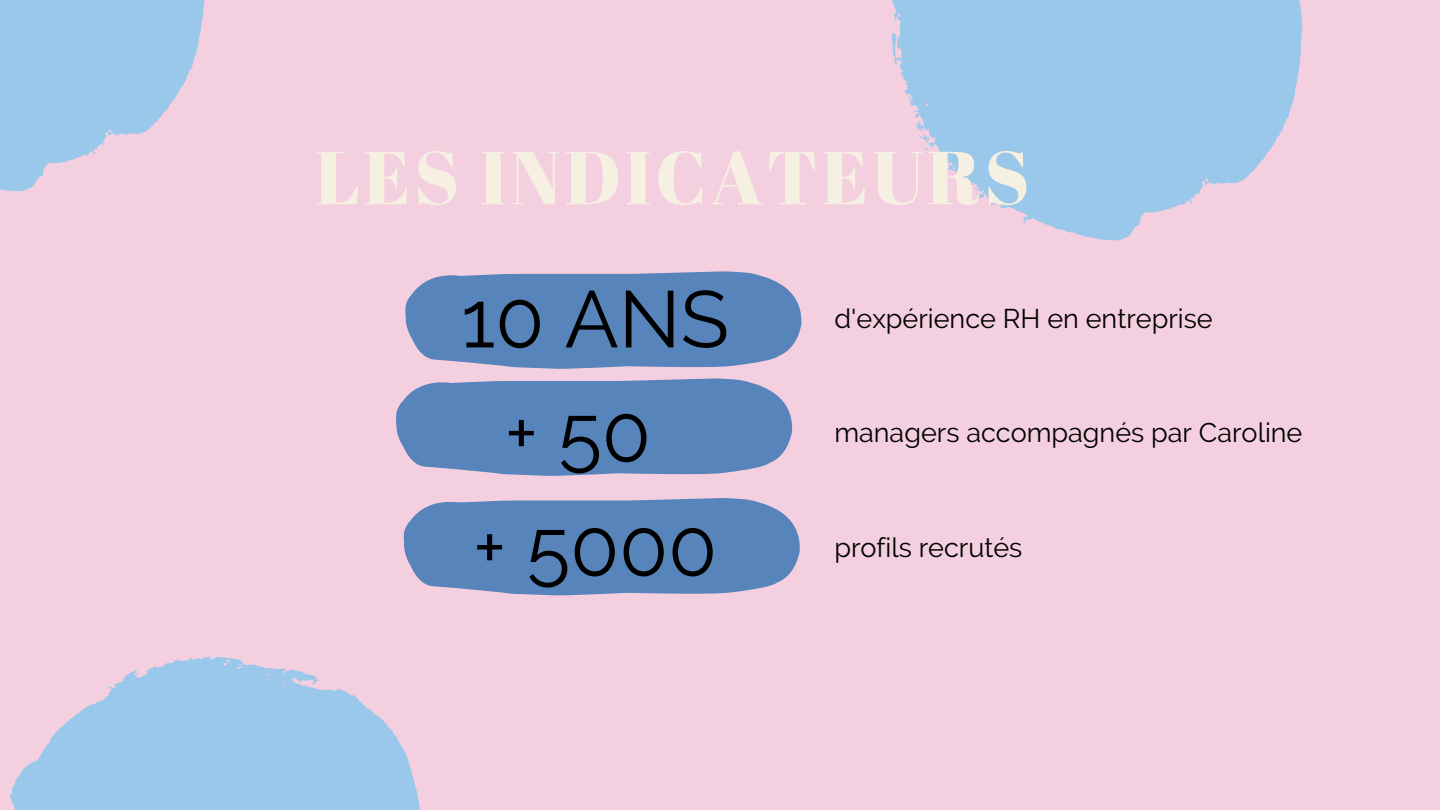
<style>
.page{position:relative;width:1440px;height:810px;background:#f4cfdf}
.page>*{position:absolute;margin:0;border:0;box-sizing:border-box;transform-origin:0 0}
.t1{font:80px/114.1px "Raleway";color:#000;text-align:center}
.t2{font:75px "Abril Fatface";letter-spacing:.05em;color:#f6f0e3}
.t3{font:27px "Raleway";color:#000}
</style>
<div class="page">
<svg style="left:891px;top:0;width:411px;height:240px;fill:#9ac8eb"></svg>
<svg style="left:960px;top:173px;width:3px;height:5px"></svg>
<svg style="left:932px;top:156px;width:10px;height:9px"></svg>
<svg style="left:919px;top:130px;width:15px;height:20px"></svg>
<svg style="left:10px;top:656px;width:410px;height:154px;fill:#9ac8eb"></svg>
<svg style="left:0;top:0;width:205px;height:191px"></svg>
<svg style="left:405px;top:271px;width:397px;height:98px;background:#688cbe"></svg>
<svg style="left:396px;top:378px;width:397px;height:98px;background:#688cbe"></svg>
<svg style="left:403px;top:498px;width:397px;height:97px;background:#678bbd"></svg>
<h2 class="t2" style="left:315px;top:125px;width:716px">LES INDICATEURS</h2>
<h1 class="t1" style="left:461px;top:262px;width:269px">10 ANS + 50<br>+ 5000</h1>
<p class="t3" style="left:834px;top:303px;width:380px">d'expérience RH en entreprise</p>
<p class="t3" style="left:834px;top:417px;width:470px">managers accompagnés par Caroline</p>
<p class="t3" style="left:834px;top:531px;width:190px">profils recrutés</p>
</div>
